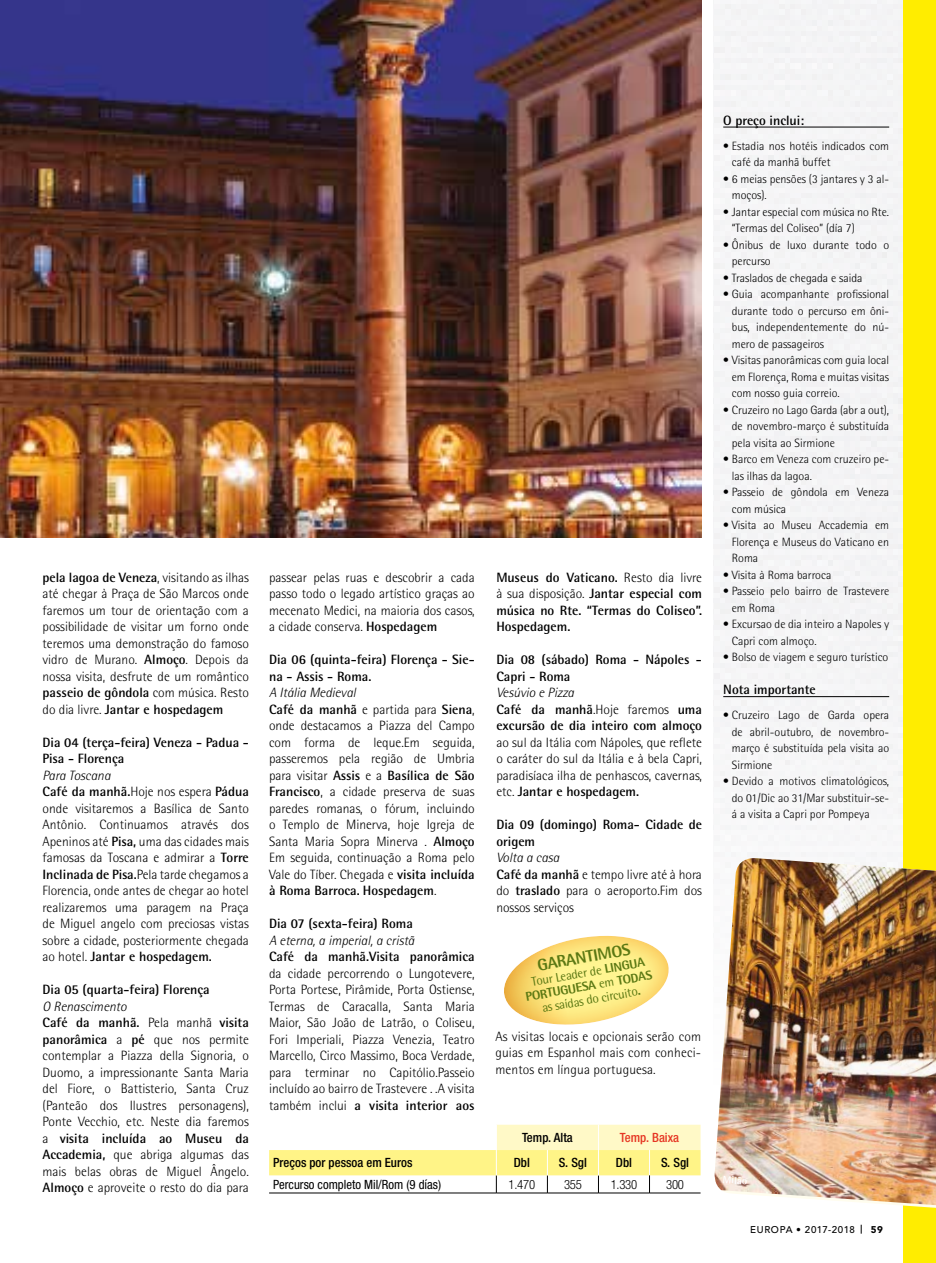
<style>
.page{position:relative;width:936px;height:1263px;background:#fff}
.page>*{position:absolute;margin:0;border:0;box-sizing:border-box;transform-origin:0 0}
.t1{font:800 16.5px "Rotis Semi Sans Std";color:#5b7813}
.t2{font:300 13.5px/16.5px "Rotis Semi Sans Std";color:#000;text-align:justify}
.t3{font:700 13.5px/16.5px "Rotis Semi Sans Std";color:#000}
.t4{font:italic 300 13.5px "Rotis Semi Sans Std";color:#000}
.t5{font:12.75px/13.8px "Rotis Semi Sans Std";color:#5b7813;text-align:center}
.t6{font:500 condensed 12.75px "Helvetica Neue LT Std";color:#000}
.t7{font:condensed 12.75px "Helvetica Neue LT Std";color:#000}
.t8{font:300 condensed 12.75px "Helvetica Neue LT Std";letter-spacing:-.02em;color:#000}
.t9{font:500 condensed 12.75px "Helvetica Neue LT Std";color:#e63523}
.t10{font:300 12px/16.5px "Rotis Semi Sans Std";color:#000}
.t11{font:700 10.5px "Rotis Semi Sans Std";color:#fff}
.t12{font:500 9.75px "Avenir LT Std";letter-spacing:.06em;color:#000}
.t13{font:900 9.75px "Avenir LT Std";color:#000}
.s1{font-weight:700}
.s2{font-style:italic}
.s3{font-weight:300}
.s4{font-weight:300;font-style:italic}
.s5{font-weight:800}
</style>
<div class="page">
<div style="left:713px;top:0;width:189px;height:1234px;background:#f5f5f6"></div>
<div style="left:902px;top:0;width:33px;height:1263px;background:#ffed00"></div>
<img style="left:0;top:0;width:702px;height:538px">
<hr style="left:723px;top:127px;width:166px;height:1px;background:#000">
<hr style="left:723px;top:696px;width:166px;height:1px;background:#000">
<hr style="left:269px;top:1193px;width:227px;height:1px;background:#000">
<hr style="left:496px;top:1193px;width:51px;height:1px;background:#000">
<hr style="left:547px;top:1193px;width:51px;height:1px;background:#000">
<hr style="left:598px;top:1193px;width:51px;height:1px;background:#000">
<svg style="left:269px;top:1125px;width:431px;height:68px"></svg>
<hr style="left:649px;top:1193px;width:51px;height:1px;background:#000">
<svg style="left:713px;top:857px;width:222px;height:355px"></svg>
<img style="left:713px;top:858px;width:222px;height:347px">
<svg style="left:504px;top:935px;width:165px;height:90px"></svg>
<p class="t2" style="left:43px;top:569px;width:208px"><span class="s1">pela lagoa de Veneza</span>, visitando as ilhas até chegar à Praça de São Marcos onde faremos um tour de orientação com a possibilidade de visitar um forno onde teremos uma demonstração do famoso vidro de Murano. <span class="s1">Almoço</span>. Depois da nossa visita, desfrute de um romântico <span class="s1">passeio de gôndola</span> com música. Resto do dia livre. <span class="s1">Jantar e hospedagem</span></p>
<p class="t3" style="left:43px;top:734px;width:208px">Dia 04 (terça-feira) Veneza - Padua -<br>Pisa - Florença</p>
<p class="t2" style="left:43px;top:767px;width:208px;text-align:left"><span class="s2">Para Toscana<br></span><span class="s1">Café da manhã.</span>Hoje nos espera <span class="s1">Pádua </span>onde visitaremos a Basílica de Santo Antônio. Continuamos através dos Apeninos até <span class="s1">Pisa,</span> uma das cidades mais famosas da Toscana e admirar a <span class="s1">Torre Inclinada de Pisa.</span>Pela tarde chegamos a Florencia, onde antes de chegar ao hotel realizaremos uma paragem na Praça de Miguel angelo com preciosas vistas sobre a cidade, posteriormente chegada ao hotel. <span class="s1">Jantar e hospedagem.</span></p>
<p class="t3" style="left:43px;top:981px;width:169px">Dia 05 (quarta-feira) Florença</p>
<p class="t2" style="left:43px;top:998px;width:208px;text-align:left"><span class="s2">O Renascimento<br></span><span class="s1">Café da manhã.</span> Pela manhã <span class="s1">visita panorâmica</span> a <span class="s1">pé</span> que nos permite contemplar a Piazza della Signoria, o Duomo, a impressionante Santa Maria del Fiore, o Battisterio, Santa Cruz (Panteão dos Ilustres personagens), Ponte Vecchio, etc. Neste dia faremos a <span class="s1">visita incluída ao Museu da Accademia,</span> que abriga algumas das mais belas obras de Miguel Ângelo.<br><span class="s1">Almoço</span> e aproveite o resto do dia para</p>
<p class="t2" style="left:269px;top:569px;width:207px">passear pelas ruas e descobrir a cada passo todo o legado artístico graças ao mecenato Medici, na maioria dos casos, a cidade conserva. <span class="s1">Hospedagem</span></p>
<p class="t3" style="left:269px;top:651px;width:207px">Dia 06 (quinta-feira) Florença - Sie&shy;na - Assis - Roma.</p>
<p class="t2" style="left:269px;top:684px;width:207px;text-align:left"><span class="s2">A Itália Medieval<br></span><span class="s1">Café da manhã</span> e partida para <span class="s1">Siena</span>, onde destacamos a Piazza del Campo com forma de leque.Em seguida, passeremos pela região de Umbria para visitar <span class="s1">Assis</span> e a <span class="s1">Basílica de São Francisco</span>, a cidade preserva de suas paredes romanas, o fórum, incluindo o Templo de Minerva, hoje Igreja de Santa Maria Sopra Minerva . <span class="s1">Almoço </span>Em seguida, continuação a Roma pelo Vale do Tíber. Chegada e <span class="s1">visita incluída à Roma Barroca. Hospedagem</span>.</p>
<p class="t3" style="left:269px;top:915px;width:145px">Dia 07 (sexta-feira) Roma</p>
<p class="t4" style="left:269px;top:932px;width:147px">A eterna, a imperial, a cristã</p>
<p class="t3" style="left:269px;top:948px;width:207px">Café da manhã.Visita panorâmica</p>
<p class="t2" style="left:269px;top:965px;width:207px">da cidade percorrendo o Lungotevere, Porta Portese, Pirâmide, Porta Ostiense, Termas de Caracalla, Santa Maria Maior, São João de Latrão, o Coliseu, Fori Imperiali, Piazza Venezia, Teatro Marcello, Circo Massimo, Boca Verdade, para terminar no Capitólio.Passeio incluído ao bairro de Trastevere . .A visita também inclui <span class="s1">a visita interior aos</span></p>
<p class="t3" style="left:496px;top:569px;width:207px;text-align:justify">Museus do Vaticano. <span class="s3">Resto dia livre à sua disposição.</span> Jantar especial com música no Rte. “Termas do Coliseo”.<br>Hospedagem.</p>
<p class="t3" style="left:496px;top:651px;width:207px">Dia 08 (sábado) Roma - Nápoles -<br>Capri - Roma</p>
<p class="t3" style="left:496px;top:684px;width:207px"><span class="s4">Vesúvio e Pizza<br></span>Café da manhã<span class="s3">.Hoje faremos</span> uma excursão de dia inteiro com almoço</p>
<p class="t2" style="left:496px;top:734px;width:207px">ao sul da Itália com Nápoles, que reflete o caráter do sul da Itália e à bela Capri, paradisíaca ilha de penhascos, cavernas, etc. <span class="s1">Jantar e hospedagem.</span></p>
<p class="t3" style="left:496px;top:816px;width:207px">Dia 09 (domingo) Roma- Cidade de origem</p>
<p class="t2" style="left:496px;top:849px;width:207px;text-align:left"><span class="s2">Volta a casa<br></span><span class="s1">Café da manhã</span> e tempo livre até à hora do <span class="s1">traslado</span> para o aeroporto.Fim dos nossos serviços</p>
<p class="t1" style="left:535px;top:955px;width:96px;rotate:-10deg">GARANTIMOS</p>
<p class="t5" style="left:522px;top:976px;width:130px;rotate:-10deg">Tour Leader de <span class="s5">LINGUA<br>PORTUGUESA</span> em <span class="s5">TODAS </span>as saídas do circuito<span class="s5">.</span></p>
<p class="t2" style="left:495px;top:1028px;width:207px">As visitas locais e opcionais serão com guias em Espanhol mais com conheci&shy;mentos em língua portuguesa.</p>
<p class="t6" style="left:522px;top:1130px;width:52px">Temp. Alta</p>
<p class="t9" style="left:620px;top:1130px;width:61px">Temp. Baixa</p>
<p class="t3" style="left:723px;top:112px;width:82px">O preço inclui:</p>
<p class="t10" style="left:731px;top:137px;width:159px;text-indent:-9px">• Estadia nos hotéis indicados com café da manhã buffet</p>
<p class="t10" style="left:731px;top:170px;width:159px;text-indent:-9px">• 6 meias pensões (3 jantares y 3 al&shy;moços).</p>
<p class="t10" style="left:731px;top:203px;width:159px;text-indent:-9px">• Jantar especial com música no Rte. “Termas del Coliseo” (día 7)</p>
<p class="t10" style="left:731px;top:236px;width:159px;text-indent:-9px">• Ônibus de luxo durante todo o percurso</p>
<p class="t10" style="left:723px;top:269px;width:141px">• Traslados de chegada e saida</p>
<p class="t10" style="left:731px;top:286px;width:159px;text-align:justify;text-indent:-9px">• Guia acompanhante profissional durante todo o percurso em ôni&shy;bus, independentemente do nú&shy;mero de passageiros</p>
<p class="t10" style="left:731px;top:352px;width:159px;text-align:justify;text-indent:-9px">• Visitas panorâmicas com guia local em Florença, Roma e muitas visitas com nosso guia correio.</p>
<p class="t10" style="left:731px;top:401px;width:159px;text-align:justify;text-indent:-9px">• Cruzeiro no Lago Garda (abr a out), de novembro-março é substituída pela visita ao Sirmione</p>
<p class="t10" style="left:731px;top:451px;width:159px;text-indent:-9px">• Barco em Veneza com cruzeiro pe&shy;las ilhas da lagoa.</p>
<p class="t10" style="left:731px;top:484px;width:159px;text-indent:-9px">• Passeio de gôndola em Veneza com música</p>
<p class="t10" style="left:731px;top:517px;width:159px;text-align:justify;text-indent:-9px">• Visita ao Museu Accademia em Florença e Museus do Vaticano en Roma</p>
<p class="t10" style="left:723px;top:566px;width:110px">• Visita à Roma barroca</p>
<p class="t10" style="left:731px;top:583px;width:159px;text-indent:-9px">• Passeio pelo bairro de Trastevere em Roma</p>
<p class="t10" style="left:731px;top:616px;width:159px;text-indent:-9px">• Excursao de dia inteiro a Napoles y<br>Capri com almoço.</p>
<p class="t10" style="left:723px;top:649px;width:167px">• Bolso de viagem e seguro turístico</p>
<p class="t3" style="left:723px;top:681px;width:94px">Nota importante</p>
<p class="t10" style="left:731px;top:707px;width:159px;text-align:justify;text-indent:-9px">• Cruzeiro Lago de Garda opera de abril-outubro, de novembro&shy;março é substituída pela visita ao Sirmione</p>
<p class="t10" style="left:731px;top:773px;width:159px;text-align:justify;text-indent:-9px">• Devido a motivos climatológicos, do 01/Dic ao 31/Mar substituir-se&shy;á a visita a Capri por Pompeya</p>
<p class="t6" style="left:273px;top:1155px;width:141px">Preços por pessoa em Euros</p>
<p class="t6" style="left:514px;top:1155px;width:18px">Dbl</p>
<p class="t6" style="left:559px;top:1155px;width:29px">S. Sgl</p>
<p class="t6" style="left:616px;top:1155px;width:18px">Dbl</p>
<p class="t6" style="left:661px;top:1155px;width:29px">S. Sgl</p>
<p class="t7" style="left:273px;top:1177px;width:169px">Percurso completo Mil/Rom (9 días)</p>
<p class="t8" style="left:508px;top:1177px;width:28px">1.470</p>
<p class="t8" style="left:564px;top:1177px;width:19px">355</p>
<p class="t8" style="left:610px;top:1177px;width:28px">1.330</p>
<p class="t8" style="left:666px;top:1177px;width:19px">300</p>
<p class="t11" style="left:723px;top:1173px;width:26px;rotate:4deg">Milão</p>
<p class="t12" style="left:750px;top:1224px;width:106px">EUROPA • 2017-2018</p>
<p class="t13" style="left:870px;top:1223px;width:14px">59</p>
</div>
